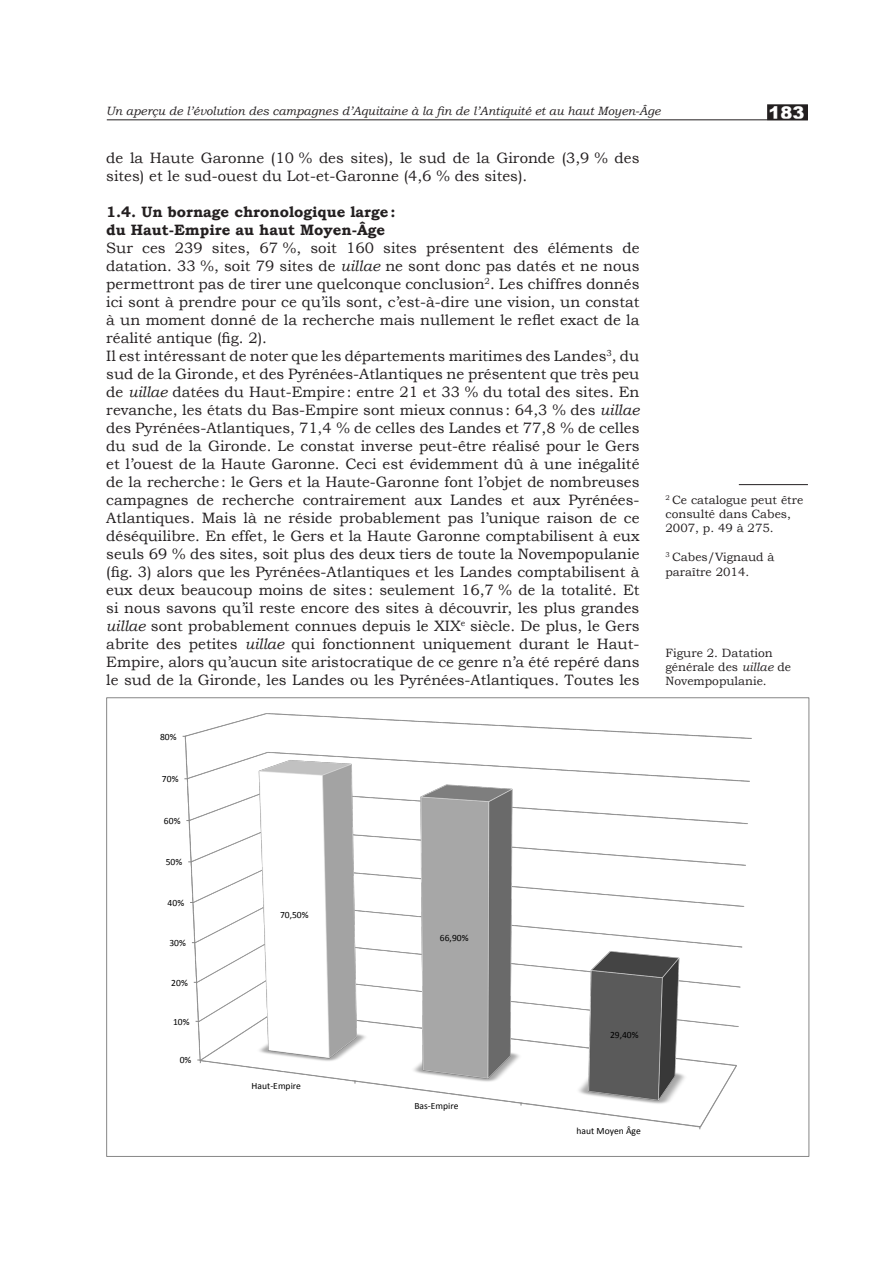
<style>
.page{position:relative;width:893px;height:1263px;background:#fff}
.page>*{position:absolute;margin:0;border:0;box-sizing:border-box;transform-origin:0 0}
.t1{font:900 17.4px "Arial";color:#fff}
.t2{font:15px/18px "Bookman Old Style";color:#231f20}
.t3{font:12px/14.4px "Bookman Old Style";color:#231f20}
.t4{font:italic 12px "Bookman Old Style";color:#231f20}
.t5{font:9.6px "Calibri";color:#000}
.s1{font-weight:700}
.s2{font-style:italic}
</style>
<div class="page">
<div style="left:768px;top:105px;width:39px;height:14px;background:#231f20"></div>
<div style="left:767px;top:104px;width:41px;height:16px;border:2px solid #231f20"></div>
<img style="left:182px;top:713px;width:570px;height:417px">
<svg style="left:197px;top:1060px;width:4px;height:3px"></svg>
<hr style="left:739px;top:484px;width:69px;height:1px;background:#231f20">
<hr style="left:107px;top:119px;width:701px;height:1px;background:#231f20">
<p class="t4" style="left:106px;top:104px;width:556px">Un aperçu de l’évolution des campagnes d’Aquitaine à la fin de l’Antiquité et au haut Moyen-Âge</p>
<p class="t1" style="left:769px;top:100px;width:38px">183</p>
<p class="t2" style="left:106px;top:149px;width:535px">de la Haute Garonne (10 % des sites), le sud de la Gironde (3,9 % des sites) et le sud-ouest du Lot-et-Garonne (4,6 % des sites).</p>
<p class="t2" style="left:106px;top:203px;width:535px"><span class="s1">1.4. Un bornage chronologique large:<br>du Haut-Empire au haut Moyen-Âge<br></span>Sur ces 239 sites, 67 %, soit 160 sites présentent des éléments de datation. 33 %, soit 79 sites de <span class="s2">uillae</span> ne sont donc pas datés et ne nous permettront pas de tirer une quelconque conclusion<sup>2</sup>. Les chiffres donnés ici sont à prendre pour ce qu’ils sont, c’est-à-dire une vision, un constat à un moment donné de la recherche mais nullement le reflet exact de la réalité antique (fig. 2).<br>Il est intéressant de noter que les départements maritimes des Landes<sup>3</sup>, du sud de la Gironde, et des Pyrénées-Atlantiques ne présentent que très peu de <span class="s2">uillae</span> datées du Haut-Empire: entre 21 et 33 % du total des sites. En revanche, les états du Bas-Empire sont mieux connus: 64,3 % des <span class="s2">uillae </span>des Pyrénées-Atlantiques, 71,4 % de celles des Landes et 77,8 % de celles du sud de la Gironde. Le constat inverse peut-être réalisé pour le Gers et l’ouest de la Haute Garonne. Ceci est évidemment dû à une inégalité de la recherche: le Gers et la Haute-Garonne font l’objet de nombreuses campagnes de recherche contrairement aux Landes et aux Pyrénées-Atlantiques. Mais là ne réside probablement pas l’unique raison de ce déséquilibre. En effet, le Gers et la Haute Garonne comptabilisent à eux seuls 69 % des sites, soit plus des deux tiers de toute la Novempopulanie (fig. 3) alors que les Pyrénées-Atlantiques et les Landes comptabilisent à eux deux beaucoup moins de sites: seulement 16,7 % de la totalité. Et si nous savons qu’il reste encore des sites à découvrir, les plus grandes <span class="s2">uillae</span> sont probablement connues depuis le XIX<sup>e</sup> siècle. De plus, le Gers abrite des petites <span class="s2">uillae</span> qui fonctionnent uniquement durant le Haut-Empire, alors qu’aucun site aristocratique de ce genre n’a été repéré dans le sud de la Gironde, les Landes ou les Pyrénées-Atlantiques. Toutes les</p>
<p class="t5" style="left:160px;top:730px;width:18px">80%</p>
<p class="t5" style="left:162px;top:773px;width:18px">70%</p>
<p class="t5" style="left:164px;top:814px;width:18px">60%</p>
<p class="t5" style="left:166px;top:856px;width:18px">50%</p>
<p class="t5" style="left:168px;top:896px;width:18px">40%</p>
<p class="t5" style="left:169px;top:937px;width:18px">30%</p>
<p class="t5" style="left:171px;top:976px;width:18px">20%</p>
<p class="t5" style="left:173px;top:1015px;width:18px">10%</p>
<p class="t5" style="left:180px;top:1054px;width:13px">0%</p>
<p class="t5" style="left:280px;top:908px;width:30px">70,50%</p>
<p class="t5" style="left:252px;top:1079px;width:51px">Haut-Empire</p>
<p class="t5" style="left:440px;top:931px;width:30px">66,90%</p>
<p class="t5" style="left:414px;top:1100px;width:46px">Bas-Empire</p>
<p class="t5" style="left:610px;top:1029px;width:30px">29,40%</p>
<p class="t5" style="left:576px;top:1124px;width:66px">haut Moyen Âge</p>
<p class="t3" style="left:665px;top:492px;width:139px"><sup>2</sup> Ce catalogue peut être consulté dans Cabes,<br>2007, p. 49 à 275.</p>
<p class="t3" style="left:665px;top:550px;width:111px"><sup>3</sup> Cabes/Vignaud à paraître 2014.</p>
<p class="t3" style="left:665px;top:645px;width:127px">Figure 2. Datation générale des <span class="s2">uillae</span> de<br>Novempopulanie.</p>
</div>
